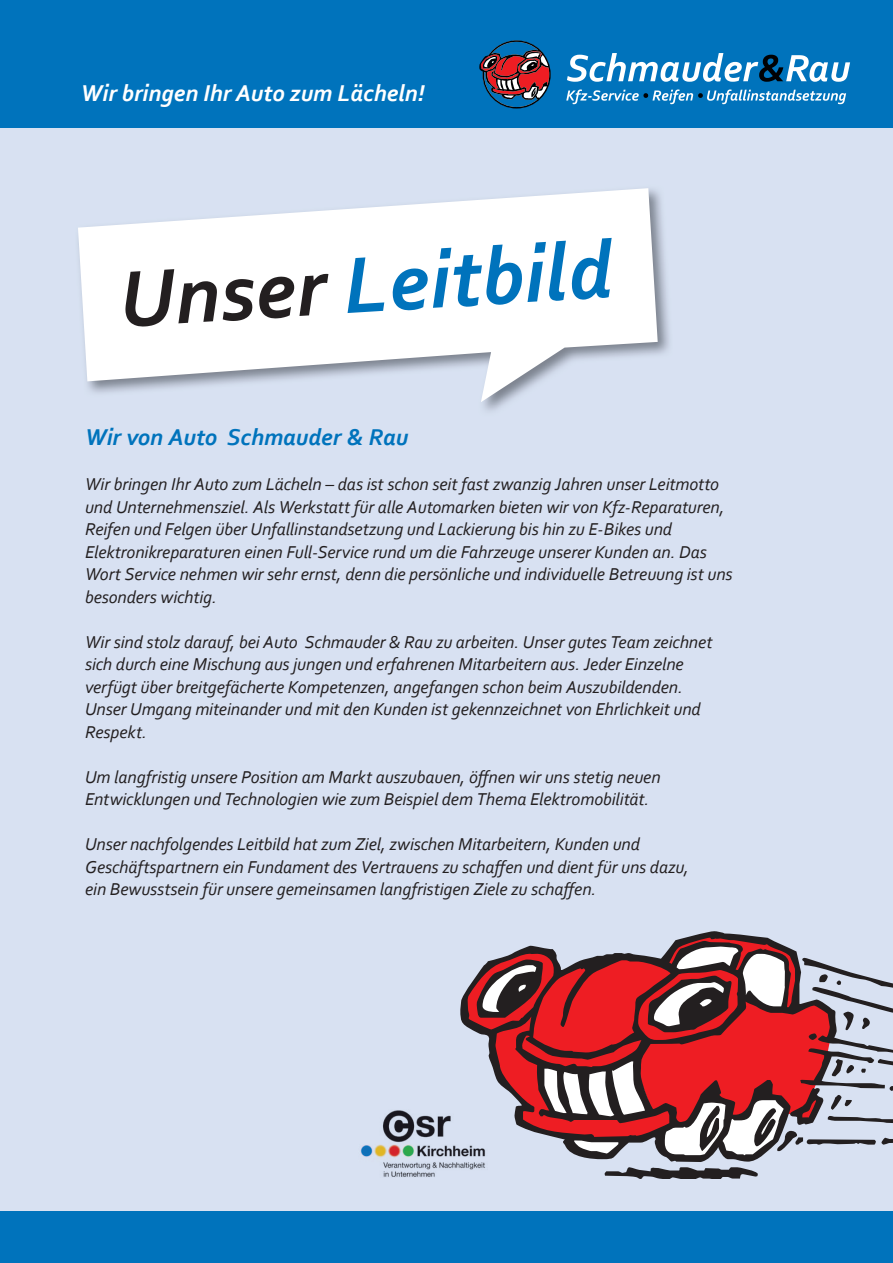
<style>
.page{position:relative;width:893px;height:1263px;background:#d8e1f2}
.page>*{position:absolute;margin:0;border:0;box-sizing:border-box;transform-origin:0 0}
.t1{font:italic 700 83.25px "Corbel";color:#0073bc}
.t2{font:italic 700 24px "Corbel";color:#fff}
.t3{font:italic 700 24px "Corbel";color:#0073bc}
.t4{font:italic 18px/22.5px "Corbel";letter-spacing:-.005em;color:#231f20}
.s1{color:#231f20}
</style>
<div class="page">
<div style="left:0;top:0;width:893px;height:128px;background:#0073bc"></div>
<div style="left:0;top:1212px;width:893px;height:51px;background:#0073bc"></div>
<svg style="left:460px;top:931px;width:308px;height:231px"></svg>
<svg style="left:467px;top:938px;width:426px;height:217px"></svg>
<svg style="left:605px;top:1167px;width:153px;height:11px"></svg>
<img style="left:360px;top:1109px;width:127px;height:68px">
<svg style="left:567px;top:53px;width:283px;height:29px"></svg>
<svg style="left:566px;top:89px;width:280px;height:15px"></svg>
<svg style="left:479px;top:40px;width:72px;height:68px"></svg>
<img style="left:483px;top:193px;width:186px;height:218px">
<svg style="left:78px;top:188px;width:580px;height:214px;fill:#fff"></svg>
<h2 class="t2" style="left:81px;top:79px;width:346px">Wir bringen Ihr Auto zum Lächeln!</h2>
<h1 class="t1" style="left:116px;top:251px;width:495px;rotate:-4deg"><span class="s1">Unser</span> Leitbild</h1>
<h2 class="t3" style="left:85px;top:422px;width:325px">Wir von Auto Schmauder &amp; Rau</h2>
<p class="t4" style="left:85px;top:473px;width:649px">Wir bringen Ihr Auto zum Lächeln – das ist schon seit fast zwanzig Jahren unser Leitmotto und Unternehmensziel. Als Werkstatt für alle Automarken bieten wir von Kfz-Reparaturen, Reifen und Felgen über Unfallinstandsetzung und Lackierung bis hin zu E-Bikes und Elektronikreparaturen einen Full-Service rund um die Fahrzeuge unserer Kunden an. Das Wort Service nehmen wir sehr ernst, denn die persönliche und individuelle Betreuung ist uns besonders wichtig.</p>
<p class="t4" style="left:85px;top:630px;width:629px">Wir sind stolz darauf, bei Auto Schmauder &amp; Rau zu arbeiten. Unser gutes Team zeichnet sich durch eine Mischung aus jungen und erfahrenen Mitarbeitern aus. Jeder Einzelne verfügt über breitgefächerte Kompetenzen, angefangen schon beim Auszubildenden.<br>Unser Umgang miteinander und mit den Kunden ist gekennzeichnet von Ehrlichkeit und Respekt.</p>
<p class="t4" style="left:85px;top:765px;width:577px">Um langfristig unsere Position am Markt auszubauen, öffnen wir uns stetig neuen<br>Entwicklungen und Technologien wie zum Beispiel dem Thema Elektromobilität.</p>
<p class="t4" style="left:85px;top:833px;width:605px">Unser nachfolgendes Leitbild hat zum Ziel, zwischen Mitarbeitern, Kunden und<br>Geschäftspartnern ein Fundament des Vertrauens zu schaffen und dient für uns dazu, ein Bewusstsein für unsere gemeinsamen langfristigen Ziele zu schaffen.</p>
</div>
